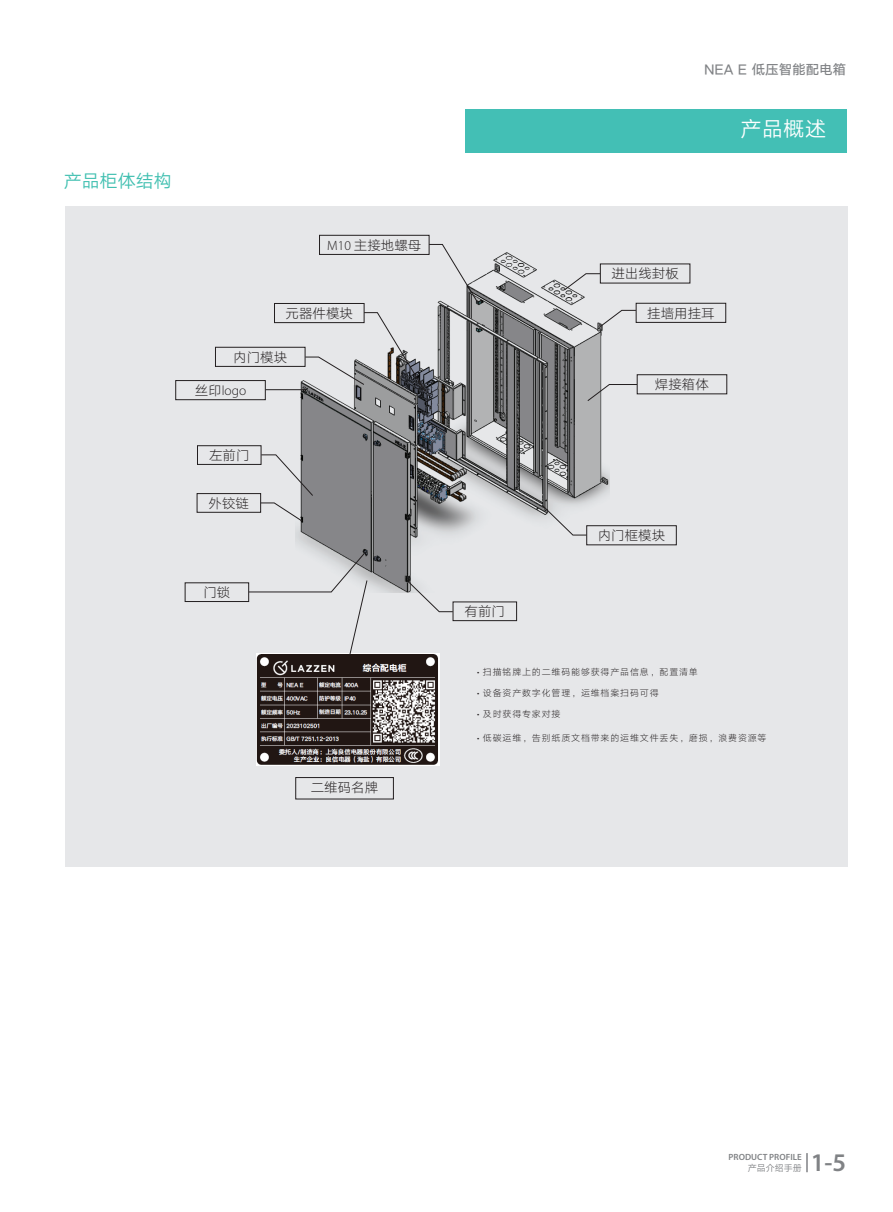
<style>
.page{position:relative;width:893px;height:1212px;background:#fff}
.page>*{position:absolute;margin:0;border:0;box-sizing:border-box;transform-origin:0 0}
.t1{font:600 25.5px "Myriad Pro";color:#808285}
.t2{font:21px "HY Qi Hei EZS";color:#fff}
.t3{font:18px "HY Qi Hei EZS";color:#3fbfb0}
.t4{font:13.5px "HY Qi Hei DZS";color:#231f20}
.t5{font:13.5px "HY Qi Hei FZS";color:#808285}
.t6{font:300 13.5px "Myriad Pro";color:#231f20}
.t7{font:9px "HY Qi Hei DZS";letter-spacing:.09em;color:#231f20}
.t8{font:600 9px "Myriad Pro";color:#808285}
.t9{font:9px "HY Qi Hei EZS";color:#808285}
.s1{font-family:"Myriad Pro";font-weight:300}
.s2{font-family:"HY Qi Hei DZS";font-weight:400}
</style>
<div class="page">
<svg style="left:806px;top:1153px;width:2px;height:19px"></svg>
<div style="left:66px;top:206px;width:782px;height:660px;background:#e6e7e9"></div>
<div style="left:465px;top:109px;width:381px;height:43px;background:#43bfb5"></div>
<img style="left:296px;top:252px;width:313px;height:341px">
<svg style="left:429px;top:244px;width:50px;height:60px"></svg>
<svg style="left:305px;top:312px;width:121px;height:80px"></svg>
<svg style="left:261px;top:454px;width:52px;height:42px"></svg>
<svg style="left:260px;top:502px;width:43px;height:20px"></svg>
<div style="left:319px;top:235px;width:110px;height:20px;border:1px solid #231f20"></div>
<div style="left:274px;top:303px;width:90px;height:20px;border:1px solid #231f20"></div>
<div style="left:586px;top:525px;width:90px;height:20px;border:1px solid #231f20"></div>
<div style="left:215px;top:347px;width:90px;height:20px;border:1px solid #231f20"></div>
<div style="left:637px;top:374px;width:90px;height:20px;border:1px solid #231f20"></div>
<div style="left:636px;top:303px;width:90px;height:20px;border:1px solid #231f20"></div>
<div style="left:197px;top:445px;width:64px;height:20px;border:1px solid #231f20"></div>
<div style="left:197px;top:493px;width:64px;height:19px;border:1px solid #231f20"></div>
<div style="left:185px;top:583px;width:64px;height:19px;border:1px solid #231f20"></div>
<div style="left:453px;top:602px;width:64px;height:19px;border:1px solid #231f20"></div>
<div style="left:295px;top:777px;width:99px;height:22px;border:1px solid #231f20"></div>
<div style="left:175px;top:380px;width:91px;height:20px;border:1px solid #231f20"></div>
<hr style="left:266px;top:389px;width:39px;height:1px;background:#231f20">
<svg style="left:408px;top:581px;width:45px;height:31px"></svg>
<svg style="left:542px;top:505px;width:45px;height:30px"></svg>
<svg style="left:587px;top:384px;width:50px;height:17px"></svg>
<svg style="left:600px;top:310px;width:36px;height:17px"></svg>
<svg style="left:564px;top:273px;width:36px;height:17px"></svg>
<img style="left:257px;top:653px;width:183px;height:113px">
<svg style="left:248px;top:553px;width:119px;height:102px"></svg>
<h3 class="t3" style="left:64px;top:171px;width:109px">产品柜体结构</h3>
<h3 class="t4" style="left:327px;top:238px;width:96px"><span class="s1">M10</span> 踽扟鰱m瀭</h3>
<h3 class="t4" style="left:286px;top:306px;width:69px">廬鏍鬣浧鱖</h3>
<h3 class="t4" style="left:233px;top:350px;width:55px">廟䃸浧鱖</h3>
<h3 class="t6" style="left:195px;top:382px;width:53px"><span class="s2">趺棧</span>logo</h3>
<h3 class="t4" style="left:209px;top:448px;width:42px">墢頌䃸</h3>
<h3 class="t4" style="left:209px;top:496px;width:42px">侳㿿䀍</h3>
<h3 class="t4" style="left:203px;top:585px;width:28px">䃸䀐</h3>
<h3 class="t4" style="left:311px;top:780px;width:69px">鲈醎蔅謖窅</h3>
<h3 class="t5" style="left:704px;top:62px;width:144px">NEA E 低压智能配电箱</h3>
<h3 class="t4" style="left:465px;top:604px;width:42px">桹頌䃸</h3>
<h2 class="t2" style="left:741px;top:117px;width:87px">产品概述</h2>
<h3 class="t4" style="left:611px;top:266px;width:69px">㫧熱鄡啌椢</h3>
<h3 class="t4" style="left:647px;top:306px;width:69px">慂亝羮慂鎍</h3>
<h3 class="t4" style="left:655px;top:377px;width:55px">碖扟諪鉢</h3>
<h3 class="t4" style="left:598px;top:528px;width:69px">廟䃸橅浧鱖</h3>
<p class="t7" style="left:477px;top:667px;width:222px"><span class="s1">•</span> 怶抰㿼窅醢艊鲈醎蔅镾侽驔嬱鲲閔惡峗䯖㱚鉝玜雜</p>
<p class="t7" style="left:477px;top:688px;width:183px"><span class="s1">•</span> 㛄侕㡊鲲斶叄誼諎絔䯖㫜醎橭橉怶蔅詵嬱</p>
<p class="t7" style="left:477px;top:709px;width:85px"><span class="s1">•</span> 倀暚驔嬱豕咲唻扟</p>
<p class="t7" style="left:477px;top:733px;width:291px"><span class="s1">•</span> 濱蘙㫜醎䯖鶯時鄘㠮旝橭夃棾艊㫜醎旝鬣跞俢䯖虤懖䯖犗㠿㡊瑧訵</p>
<p class="t8" style="left:729px;top:1151px;width:75px">PRODUCT PROFILE</p>
<p class="t9" style="left:748px;top:1163px;width:55px">产品介绍手册</p>
<h1 class="t1" style="left:811px;top:1146px;width:37px">1-5</h1>
</div>
